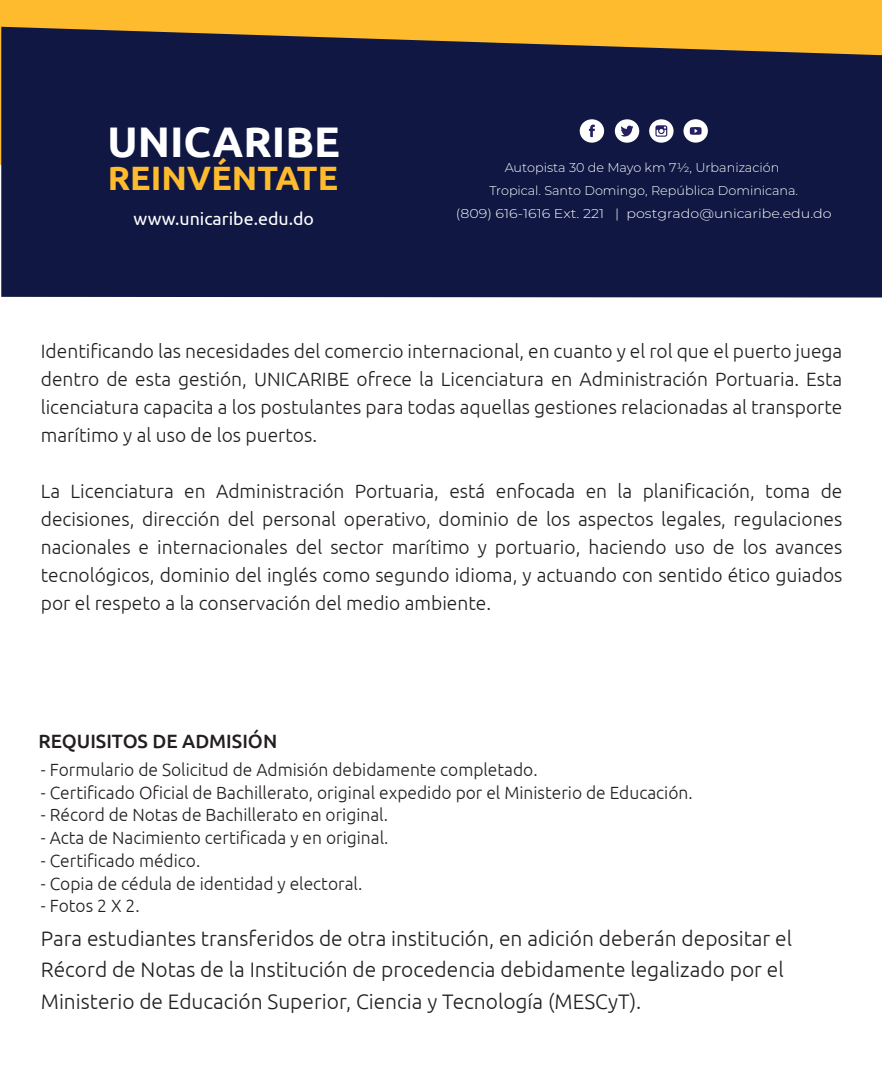
<style>
.page{position:relative;width:882px;height:1071px;background:#fff}
.page>*{position:absolute;margin:0;border:0;box-sizing:border-box;transform-origin:0 0}
.t1{font:700 42.88px "Ubuntu";color:#fff}
.t2{font:700 33.77px "Ubuntu";color:#fdbb2d}
.t3{font:300 21px/31.5px "Ubuntu";color:#231f20}
.t4{font:300 19.25px/28px "Ubuntu";color:#231f20;text-align:justify}
.t5{font:500 19.25px "Ubuntu";color:#231f20}
.t6{font:17.85px "Ubuntu";color:#fff}
.t7{font:300 17.68px "Ubuntu";color:#231f20}
.t8{font:300 12.78px/23.3px "Montserrat";color:#fff;text-align:center}
</style>
<div class="page">
<div style="left:0;top:0;width:882px;height:165px;background:#fdbb2d"></div>
<div style="left:1px;top:27px;width:881px;height:271px;background:#0f1742"></div>
<div style="left:580px;top:119px;width:24px;height:24px;background:#fff;border-radius:50%"></div>
<svg style="left:589px;top:124px;width:6px;height:13px"></svg>
<div style="left:615px;top:119px;width:24px;height:24px;background:#fff;border-radius:50%"></div>
<svg style="left:621px;top:125px;width:12px;height:12px"></svg>
<div style="left:683px;top:119px;width:25px;height:24px;background:#fff;border-radius:50%"></div>
<svg style="left:690px;top:127px;width:12px;height:8px"></svg>
<div style="left:649px;top:119px;width:25px;height:24px;background:#fff;border-radius:50%"></div>
<svg style="left:655px;top:125px;width:12px;height:12px"></svg>
<h1 class="t1" style="left:107px;top:116px;width:234px">UNICARIBE</h1>
<h2 class="t2" style="left:108px;top:157px;width:232px">REINVÉNTATE</h2>
<p class="t8" style="left:456px;top:155px;width:377px">Autopista 30 de Mayo km 7½, Urbanización<br>Tropical. Santo Domingo, República Dominicana.<br>(809) 616-1616 Ext. 221 | postgrado@unicaribe.edu.do</p>
<p class="t6" style="left:134px;top:208px;width:182px">www.unicaribe.edu.do</p>
<p class="t4" style="left:41px;top:337px;width:803px">Identificando las necesidades del comercio internacional, en cuanto y el rol que el puerto juega dentro de esta gestión, UNICARIBE ofrece la Licenciatura en Administración Portuaria. Esta licenciatura capacita a los postulantes para todas aquellas gestiones relacionadas al transporte marítimo y al uso de los puertos.</p>
<p class="t4" style="left:41px;top:477px;width:803px">La Licenciatura en Administración Portuaria, está enfocada en la planificación, toma de decisiones, dirección del personal operativo, dominio de los aspectos legales, regulaciones nacionales e internacionales del sector marítimo y portuario, haciendo uso de los avances tecnológicos, dominio del inglés como segundo idioma, y actuando con sentido ético guiados por el respeto a la conservación del medio ambiente.</p>
<p class="t5" style="left:39px;top:729px;width:240px">REQUISITOS DE ADMISIÓN</p>
<p class="t7" style="left:41px;top:759px;width:498px">- Formulario de Solicitud de Admisión debidamente completado.</p>
<p class="t7" style="left:41px;top:782px;width:653px">- Certificado Oficial de Bachillerato, original expedido por el Ministerio de Educación.</p>
<p class="t7" style="left:41px;top:805px;width:349px">- Récord de Notas de Bachillerato en original.</p>
<p class="t7" style="left:41px;top:827px;width:349px">- Acta de Nacimiento certificada y en original.</p>
<p class="t7" style="left:41px;top:850px;width:161px">- Certificado médico.</p>
<p class="t7" style="left:41px;top:873px;width:323px">- Copia de cédula de identidad y electoral.</p>
<p class="t7" style="left:41px;top:895px;width:100px">- Fotos 2 X 2.</p>
<p class="t3" style="left:41px;top:922px;width:753px">Para estudiantes transferidos de otra institución, en adición deberán depositar el<br>Récord de Notas de la Institución de procedencia debidamente legalizado por el<br>Ministerio de Educación Superior, Ciencia y Tecnología (MESCyT).</p>
</div>
